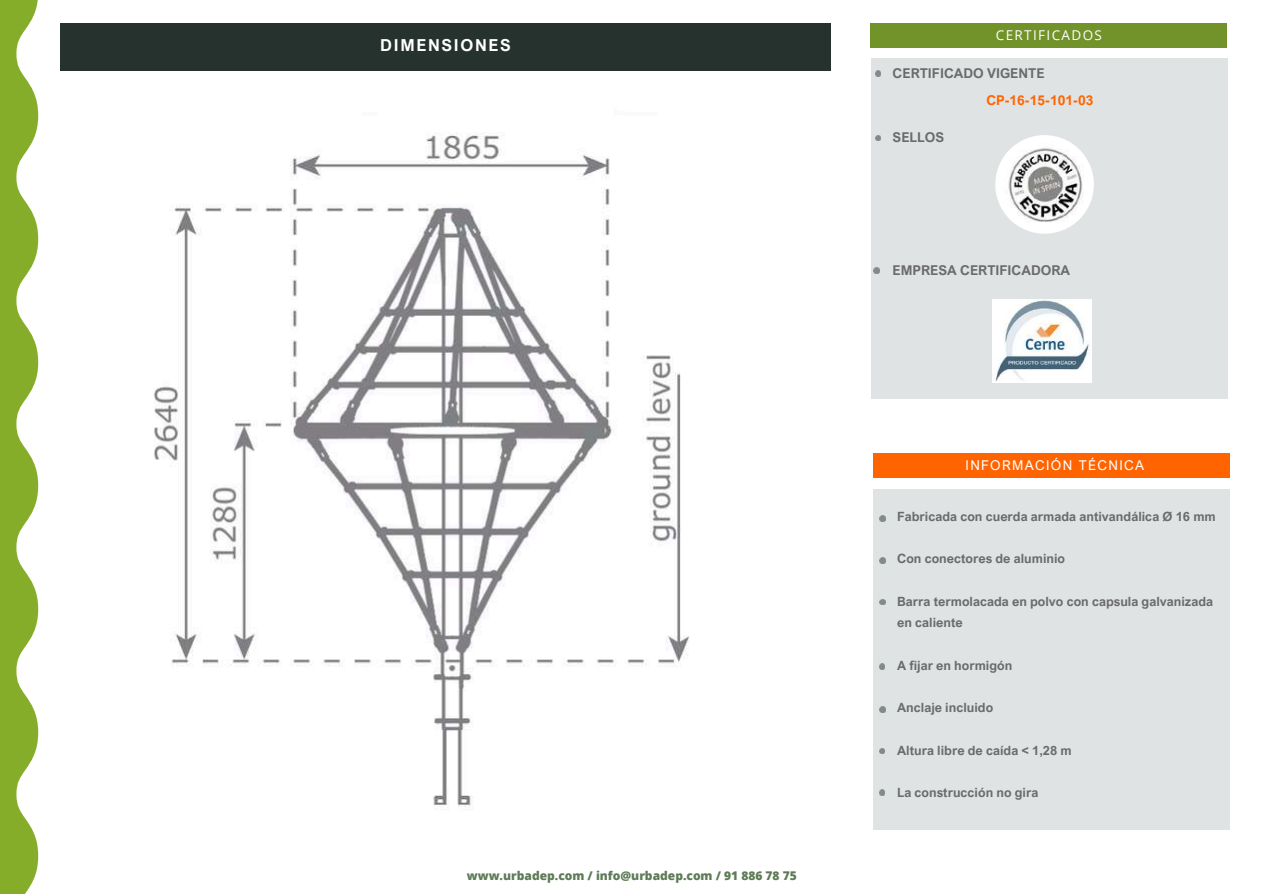
<style>
.page{position:relative;width:1264px;height:894px;background:#fff}
.page>*{position:absolute;margin:0;border:0;box-sizing:border-box;transform-origin:0 0}
.t1{font:700 16.5px "Arial Nova";letter-spacing:.1em;color:#fff}
.t2{font:700 13.5px "Arial Nova";color:#6b6b6b}
.t3{font:13.5px "Arial Nova";letter-spacing:.1em;color:#fff}
.t4{font:700 13.5px "Arial Nova";color:#ff6400}
.t5{font:13.5px "Open Sans";letter-spacing:.1em;color:#fff}
.t6{font:700 12.75px/21.3px "Arial Nova";color:#6b6b6b}
.t7{font:800 12px "Open Sans";color:#5d7b55}
</style>
<div class="page">
<div style="left:873px;top:453px;width:356px;height:24px;background:#ff6400"></div>
<div style="left:870px;top:23px;width:357px;height:25px;background:#72922a"></div>
<div style="left:871px;top:59px;width:356px;height:340px;background:#e0e3e4"></div>
<svg style="left:875px;top:70px;width:5px;height:6px"></svg>
<svg style="left:875px;top:135px;width:5px;height:6px"></svg>
<svg style="left:873px;top:267px;width:6px;height:6px"></svg>
<div style="left:60px;top:23px;width:770px;height:48px;background:#26322e"></div>
<svg style="left:26px;top:0;width:12px;height:893px"></svg>
<svg style="left:16px;top:0;width:10px;height:893px;fill:#85ad29"></svg>
<div style="left:0;top:0;width:16px;height:893px;background:#85ad29"></div>
<img style="left:995px;top:135px;width:98px;height:99px;border-radius:50%">
<img style="left:992px;top:300px;width:99px;height:82px">
<div style="left:873px;top:489px;width:356px;height:340px;background:#e0e3e4"></div>
<svg style="left:879px;top:515px;width:6px;height:6px"></svg>
<svg style="left:879px;top:599px;width:6px;height:5px"></svg>
<svg style="left:879px;top:663px;width:5px;height:6px"></svg>
<svg style="left:879px;top:706px;width:6px;height:6px"></svg>
<svg style="left:879px;top:748px;width:5px;height:5px"></svg>
<svg style="left:879px;top:557px;width:6px;height:6px"></svg>
<svg style="left:879px;top:789px;width:5px;height:6px"></svg>
<img style="left:154px;top:132px;width:535px;height:679px">
<p class="t1" style="left:380px;top:35px;width:132px">DIMENSIONES</p>
<p class="t7" style="left:467px;top:866px;width:331px">www.urbadep.com / info@urbadep.com / 91 886 78 75</p>
<p class="t5" style="left:995px;top:25px;width:108px">CERTIFICADOS</p>
<p class="t2" style="left:892px;top:64px;width:154px">CERTIFICADO VIGENTE</p>
<p class="t4" style="left:986px;top:92px;width:108px">CP-16-15-101-03</p>
<p class="t2" style="left:892px;top:129px;width:53px">SELLOS</p>
<p class="t2" style="left:892px;top:261px;width:179px">EMPRESA CERTIFICADORA</p>
<p class="t3" style="left:965px;top:457px;width:180px">INFORMACIÓN TÉCNICA</p>
<p class="t6" style="left:897px;top:505px;width:320px">Fabricada con cuerda armada antivandálica Ø 16 mm</p>
<p class="t6" style="left:897px;top:547px;width:169px">Con conectores de aluminio</p>
<p class="t6" style="left:897px;top:590px;width:317px">Barra termolacada en polvo con capsula galvanizada en caliente</p>
<p class="t6" style="left:897px;top:654px;width:117px">A fijar en hormigón</p>
<p class="t6" style="left:897px;top:696px;width:98px">Anclaje incluido</p>
<p class="t6" style="left:897px;top:739px;width:176px">Altura libre de caída &lt; 1,28 m</p>
<p class="t6" style="left:897px;top:781px;width:143px">La construcción no gira</p>
</div>
